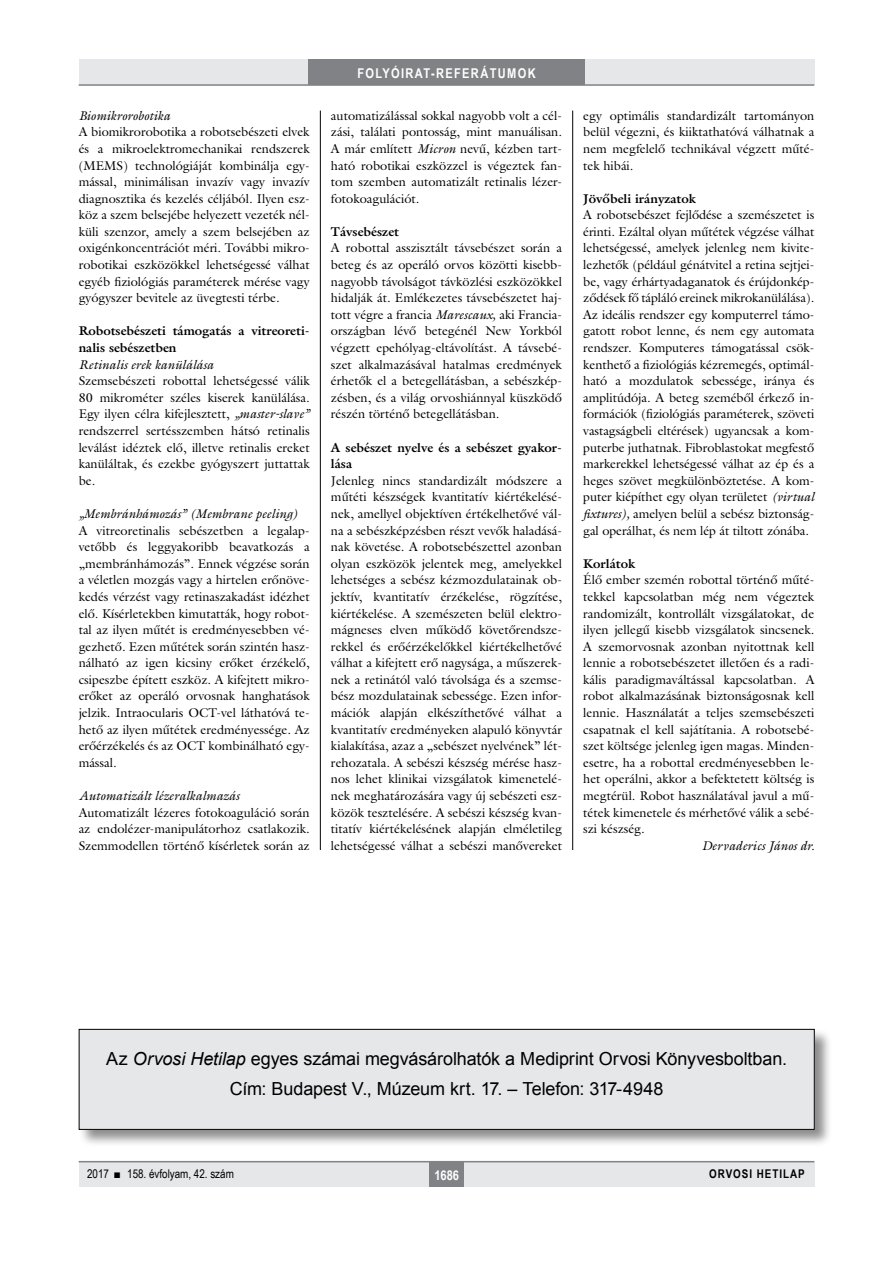
<style>
.page{position:relative;width:893px;height:1263px;background:#fff}
.page>*{position:absolute;margin:0;border:0;box-sizing:border-box;transform-origin:0 0}
.t1{font:18px "Arial";letter-spacing:-.005em;color:#000}
.rovatcim_jo{font:700 13.5px "Arial Narrow";letter-spacing:.1em;color:#fff}
.oldalszam{font:700 13.5px "Arial Narrow";color:#fff}
.ref-tompa{font:12.75px/16.6px "Galliard Reg";color:#000;text-align:justify}
.ref-Body-s{font:12.75px/16.6px "Galliard Reg";color:#000;text-align:justify}
.ref-tompa-2{font:700 12.75px/16.6px "Galliard Reg";color:#000}
.ref-tompa-3{font:italic 12.75px "Galliard Reg";color:#000}
.ref-Body{font:italic 12.75px "Galliard Reg";color:#000}
.pagina{font:12px "Arial Narrow";color:#000}
.pagina-2{font:700 12px "Arial Narrow";letter-spacing:.08em;color:#000}
.s1{font-style:italic}
</style>
<div class="page">
<div style="left:79px;top:1161px;width:735px;height:25px;background:#e6e7e8"></div>
<hr style="left:79px;top:1161px;width:735px;height:1px;background:#808285">
<div style="left:430px;top:1161px;width:34px;height:25px;background:#808285"></div>
<div style="left:79px;top:60px;width:735px;height:25px;background:#e6e7e8"></div>
<div style="left:308px;top:60px;width:277px;height:25px;background:#808285"></div>
<hr style="left:79px;top:84px;width:735px;height:2px;background:#808285">
<hr style="left:320px;top:111px;width:1px;height:1026px;background:#000">
<hr style="left:572px;top:111px;width:1px;height:1026px;background:#000">
<div style="left:78px;top:1029px;width:754px;height:118px;background:#000;opacity:.45"></div>
<div style="left:79px;top:1029px;width:735px;height:100px;background:#e6e7e8"></div>
<div style="left:79px;top:1029px;width:735px;height:101px;border:1px solid #000"></div>
<p class="ref-tompa-3" style="left:79px;top:107px;width:93px">Biomikrorobotika</p>
<p class="ref-tompa" style="left:79px;top:123px;width:233px">A biomikrorobotika a robotsebészeti elvek és a mikroelektromechanikai rendszerek (MEMS) technológiáját kombinálja egy&shy;mással, minimálisan invazív vagy invazív diagnosztika és kezelés céljából. Ilyen esz&shy;köz a szem belsejébe helyezett vezeték nél&shy;küli szenzor, amely a szem belsejében az oxigénkoncentrációt méri. További mikro&shy;robotikai eszközökkel lehetségessé válhat egyéb fiziológiás paraméterek mérése vagy gyógyszer bevitele az üvegtesti térbe.</p>
<p class="ref-tompa-2" style="left:79px;top:323px;width:233px">Robotsebészeti támogatás a vitreoreti&shy;nalis sebészetben</p>
<p class="ref-tompa-3" style="left:79px;top:356px;width:136px">Retinalis erek kanülálása</p>
<p class="ref-tompa" style="left:79px;top:372px;width:233px">Szemsebészeti robottal lehetségessé válik 80 mikrométer széles kiserek kanülálása.<br>Egy ilyen célra kifejlesztett, <span class="s1">„master-slave” </span>rendszerrel sertésszemben hátsó retinalis leválást idéztek elő, illetve retinalis ereket kanüláltak, és ezekbe gyógyszert juttattak be.</p>
<p class="ref-tompa-3" style="left:79px;top:506px;width:221px">„Membránhámozás” (Membrane peeling)</p>
<p class="ref-tompa" style="left:79px;top:522px;width:233px;text-align:left">A vitreoretinalis sebészetben a legalap&shy;vetőbb és leggyakoribb beavatkozás a „membránhámozás”. Ennek végzése során a véletlen mozgás vagy a hirtelen erőnöve&shy;kedés vérzést vagy retinaszakadást idézhet elő. Kísérletekben kimutatták, hogy robot&shy;tal az ilyen műtét is eredményesebben vé&shy;gezhető. Ezen műtétek során szintén hasz&shy;nálható az igen kicsiny erőket érzékelő, csipeszbe épített eszköz. A kifejtett mikro&shy;erőket az operáló orvosnak hanghatások jelzik. Intraocularis OCT-vel láthatóvá te&shy;hető az ilyen műtétek eredményessége. Az erőérzékelés és az OCT kombinálható egy&shy;mással.</p>
<p class="ref-tompa-3" style="left:79px;top:788px;width:162px">Automatizált lézeralkalmazás</p>
<p class="ref-tompa" style="left:79px;top:804px;width:233px">Automatizált lézeres fotokoaguláció során az endolézer-manipulátorhoz csatlakozik.<br>Szemmodellen történő kísérletek során az</p>
<p class="rovatcim_jo" style="left:357px;top:63px;width:180px">FOLYÓIRAT-REFERÁTUMOK</p>
<p class="ref-tompa" style="left:331px;top:107px;width:233px">automatizálással sokkal nagyobb volt a cél&shy;zási, találati pontosság, mint manuálisan.<br>A már említett <span class="s1">Micron</span> nevű, kézben tart&shy;ható robotikai eszközzel is végeztek fan&shy;tom szemben automatizált retinalis lézer&shy;fotokoagulációt.</p>
<p class="ref-tompa-2" style="left:331px;top:223px;width:70px">Távsebészet</p>
<p class="ref-tompa" style="left:331px;top:240px;width:233px">A robottal asszisztált távsebészet során a beteg és az operáló orvos közötti kisebb&shy;nagyobb távolságot távközlési eszközökkel hidalják át. Emlékezetes távsebészetet haj&shy;tott végre a francia <span class="s1">Marescaux,</span> aki Francia&shy;országban lévő betegénél New Yorkból végzett epehólyag-eltávolítást. A távsebé&shy;szet alkalmazásával hatalmas eredmények érhetők el a betegellátásban, a sebészkép&shy;zésben, és a világ orvoshiánnyal küszködő részén történő betegellátásban.</p>
<p class="ref-tompa-2" style="left:331px;top:439px;width:231px">A sebészet nyelve és a sebészet gyakor&shy;lása</p>
<p class="ref-Body-s" style="left:331px;top:472px;width:233px">Jelenleg nincs standardizált módszere a műtéti készségek kvantitatív kiértékelésé&shy;nek, amellyel objektíven értékelhetővé vál&shy;na a sebészképzésben részt vevők haladásá&shy;nak követése. A robotsebészettel azonban olyan eszközök jelentek meg, amelyekkel lehetséges a sebész kézmozdulatainak ob&shy;jektív, kvantitatív érzékelése, rögzítése, kiértékelése. A szemészeten belül elektro&shy;mágneses elven működő követőrendsze&shy;rekkel és erőérzékelőkkel kiértékelhetővé válhat a kifejtett erő nagysága, a műszerek&shy;nek a retinától való távolsága és a szemse&shy;bész mozdulatainak sebessége. Ezen infor&shy;mációk alapján elkészíthetővé válhat a kvantitatív eredményeken alapuló könyvtár kialakítása, azaz a „sebészet nyelvének” lét&shy;rehozatala. A sebészi készség mérése hasz&shy;nos lehet klinikai vizsgálatok kimenetelé&shy;nek meghatározására vagy új sebészeti esz&shy;közök tesztelésére. A sebészi készség kvan&shy;titatív kiértékelésének alapján elméletileg lehetségessé válhat a sebészi manővereket</p>
<p class="ref-Body-s" style="left:583px;top:107px;width:233px">egy optimális standardizált tartományon belül végezni, és kiiktathatóvá válhatnak a nem megfelelő technikával végzett műté&shy;tek hibái.</p>
<p class="ref-tompa-2" style="left:583px;top:190px;width:114px">Jövőbeli irányzatok</p>
<p class="ref-tompa" style="left:583px;top:206px;width:233px">A robotsebészet fejlődése a szemészetet is érinti. Ezáltal olyan műtétek végzése válhat lehetségessé, amelyek jelenleg nem kivite&shy;lezhetők (például génátvitel a retina sejtjei&shy;be, vagy érhártyadaganatok és érújdonkép&shy;ződések fő tápláló ereinek mikrokanülálása).<br>Az ideális rendszer egy komputerrel támo&shy;gatott robot lenne, és nem egy automata rendszer. Komputeres támogatással csök&shy;kenthető a fiziológiás kézremegés, optimál&shy;ható a mozdulatok sebessége, iránya és amplitúdója. A beteg szeméből érkező in&shy;formációk (fiziológiás paraméterek, szöveti vastagságbeli eltérések) ugyancsak a kom&shy;puterbe juthatnak. Fibroblastokat megfestő markerekkel lehetségessé válhat az ép és a heges szövet megkülönböztetése. A kom&shy;puter kiépíthet egy olyan területet <span class="s1">(virtual fixtures),</span> amelyen belül a sebész biztonság&shy;gal operálhat, és nem lép át tiltott zónába.</p>
<p class="ref-tompa-2" style="left:583px;top:555px;width:54px">Korlátok</p>
<p class="ref-tompa" style="left:583px;top:571px;width:233px">Élő ember szemén robottal történő műté&shy;tekkel kapcsolatban még nem végeztek randomizált, kontrollált vizsgálatokat, de ilyen jellegű kisebb vizsgálatok sincsenek.<br>A szemorvosnak azonban nyitottnak kell lennie a robotsebészetet illetően és a radi&shy;kális paradigmaváltással kapcsolatban. A robot alkalmazásának biztonságosnak kell lennie. Használatát a teljes szemsebészeti csapatnak el kell sajátítania. A robotsebé&shy;szet költsége jelenleg igen magas. Minden&shy;esetre, ha a robottal eredményesebben le&shy;het operálni, akkor a befektetett költség is megtérül. Robot használatával javul a mű&shy;tétek kimenetele és mérhetővé válik a sebé&shy;szi készség.</p>
<p class="ref-Body" style="left:702px;top:837px;width:114px">Dervaderics János dr.</p>
<p class="t1" style="left:106px;top:1046px;width:682px">Az <span class="s1">Orvosi Hetilap</span> egyes számai megvásárolhatók a Mediprint Orvosi Könyvesboltban.</p>
<p class="t1" style="left:230px;top:1076px;width:435px">Cím: Budapest V., Múzeum krt. 17. – Telefon: 317-4948</p>
<p class="pagina" style="left:87px;top:1165px;width:148px">2017 ■ 158. évfolyam, 42. szám</p>
<p class="oldalszam" style="left:434px;top:1165px;width:26px">1686</p>
<p class="pagina-2" style="left:709px;top:1165px;width:97px">ORVOSI HETILAP</p>
</div>
